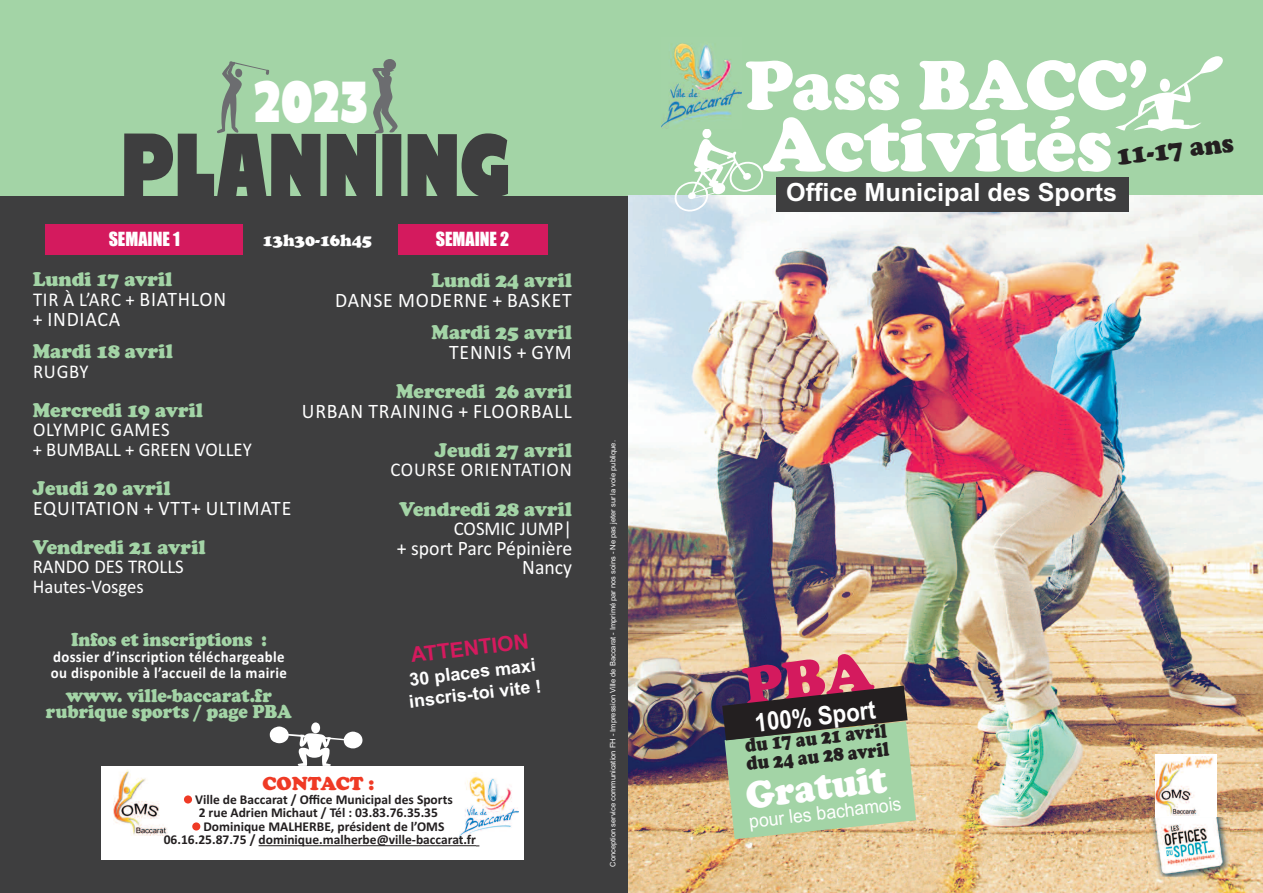
<style>
.page{position:relative;width:1263px;height:893px;background:#fff}
.page>*{position:absolute;margin:0;border:0;box-sizing:border-box;transform-origin:0 0}
.t1{font:89.25px "C800";letter-spacing:-.005em;color:#3e3e3f;scale:.71 1}
.t2{font:900 78.45px "Cooper";color:#fff}
.t3{font:900 72.45px "Cooper";letter-spacing:-.005em;color:#fff}
.t4{font:57.6px "C800";color:#fff;scale:.73 1}
.t5{font:900 39.6px "Cooper";color:#fff;scale:.93 1}
.t6{font:900 27.15px "Cooper";color:#231f20;scale:.94 1}
.t7{font:700 25.5px "Arial";color:#fff;scale:.88 1}
.t8{font:700 25.2px "Arial";color:#fff}
.t9{font:700 21px "Arial";color:#d41a5e}
.t10{font:900 20.55px "Cooper";color:#a3d4a6;scale:.96 1}
.t11{font:20.55px "Calibri";letter-spacing:.04em;color:#fff;scale:.96 1}
.t12{font:900 20.55px/18.6px "Cooper";color:#231f20;scale:.83 1}
.t13{font:20.55px/19.6px "Calibri";color:#fff;text-align:right;scale:.96 1}
.t14{font:19.5px/19.6px "Calibri";color:#fff;scale:.96 1}
.t15{font:900 19.5px/15.6px "Cooper";color:#a3d4a6;text-align:center;scale:.91 1}
.t16{font:19.5px "Calibri";letter-spacing:.04em;color:#fff;scale:.96 1}
.t17{font:900 19.5px "Cooper";color:#ef3a25}
.t18{font:19.05px "Arial";color:#fff;scale:.93 1}
.t19{font:700 18px/21.6px "Arial";color:#fff}
.t20{font:18px "Impact";color:#fff}
.t21{font:900 17.4px "Cooper";color:#fff}
.t22{font:700 15.6px/15.6px "Calibri";letter-spacing:.025em;color:#fff;scale:.95 1}
.t23{font:700 13.5px "Calibri";color:#231f20}
.t24{font:7.5px "Arial";color:#fff}
.s1{font-size:20.55px}
</style>
<div class="page">
<div style="left:628px;top:0;width:635px;height:211px;background:#a3d4a6"></div>
<div style="left:0;top:187px;width:628px;height:706px;background:#3e3e3f"></div>
<div style="left:0;top:0;width:628px;height:195px;background:#a3d4a6"></div>
<img style="left:628px;top:195px;width:635px;height:698px">
<div style="left:46px;top:224px;width:197px;height:31px;background:#d41a5e"></div>
<div style="left:1155px;top:754px;width:61px;height:64px;background:#fff"></div>
<img style="left:1155px;top:757px;width:59px;height:58px">
<svg style="left:217px;top:61px;width:52px;height:72px"></svg>
<svg style="left:674px;top:129px;width:90px;height:83px"></svg>
<svg style="left:270px;top:722px;width:92px;height:44px"></svg>
<svg style="left:1115px;top:56px;width:108px;height:75px"></svg>
<svg style="left:372px;top:59px;width:26px;height:74px"></svg>
<div style="left:776px;top:177px;width:352px;height:34px;background:#3e3e3f"></div>
<div style="left:102px;top:766px;width:422px;height:93px;background:#fff"></div>
<img style="left:459px;top:774px;width:59px;height:62px">
<img style="left:113px;top:770px;width:54px;height:65px">
<hr style="left:259px;top:845px;width:217px;height:1px;background:#231f20">
<div style="left:184px;top:795px;width:8px;height:8px;background:#ef3a25;border-radius:50%"></div>
<div style="left:192px;top:822px;width:8px;height:8px;background:#ef3a25;border-radius:50%"></div>
<img style="left:1149px;top:817px;width:81px;height:60px">
<img style="left:1155px;top:817px;width:61px;height:1px">
<img style="left:662px;top:43px;width:79px;height:84px">
<div style="left:398px;top:224px;width:149px;height:31px;background:#d41a5e"></div>
<svg style="left:722px;top:651px;width:194px;height:188px;background:#93a486"></svg>
<h3 class="t4" style="left:254px;top:76px;width:157px">2023</h3>
<h1 class="t1" style="left:121px;top:125px;width:551px">PLANNING</h1>
<h3 class="t20" style="left:109px;top:229px;width:73px">SEMAINE 1</h3>
<h3 class="t10" style="left:33px;top:267px;width:147px">Lundi 17 avril</h3>
<h3 class="t14" style="left:33px;top:289px;width:203px">TIR À L’ARC + <span class="s1">BIATHLON</span></h3>
<h3 class="t11" style="left:33px;top:307px;width:93px">+ INDIACA</h3>
<h3 class="t10" style="left:33px;top:339px;width:147px">Mardi 18 avril</h3>
<h3 class="t14" style="left:33px;top:361px;width:59px">RUGBY</h3>
<h3 class="t10" style="left:33px;top:398px;width:179px">Mercredi 19 avril</h3>
<h3 class="t14" style="left:33px;top:420px;width:230px">OLYMPIC GAMES<br>+ BUMBALL + GREEN VOLLEY</h3>
<h3 class="t10" style="left:33px;top:476px;width:145px">Jeudi 20 avril</h3>
<h3 class="t11" style="left:33px;top:496px;width:270px">EQUITATION + VTT+ ULTIMATE</h3>
<h3 class="t10" style="left:33px;top:535px;width:182px">Vendredi 21 avril</h3>
<h3 class="t14" style="left:33px;top:557px;width:159px">RANDO DES TROLLS<br>HAUTES-VOSGES</h3>
<p class="t21" style="left:263px;top:230px;width:111px">13h30-16h45</p>
<h3 class="t20" style="left:436px;top:229px;width:75px">SEMAINE 2</h3>
<h3 class="t10" style="left:431px;top:268px;width:148px">Lundi 24 avril</h3>
<h3 class="t11" style="left:335px;top:288px;width:248px">DANSE MODERNE + BASKET</h3>
<h3 class="t10" style="left:432px;top:320px;width:148px">Mardi 25 avril</h3>
<h3 class="t11" style="left:449px;top:340px;width:129px">TENNIS + GYM</h3>
<h3 class="t10" style="left:396px;top:379px;width:185px">Mercredi 26 avril</h3>
<h3 class="t11" style="left:302px;top:398px;width:283px">URBAN TRAINING + FLOORBALL</h3>
<h3 class="t10" style="left:435px;top:438px;width:145px">Jeudi 27 avril</h3>
<h3 class="t16" style="left:390px;top:458px;width:190px">COURSE ORIENTATION</h3>
<h3 class="t10" style="left:399px;top:496px;width:182px">Vendredi 28 avril</h3>
<h3 class="t14" style="left:454px;top:519px;width:125px">COSMIC JUMP|</h3>
<h3 class="t13" style="left:397px;top:538px;width:184px">+ SPORT PARC PÉPINIÈRE<br>NANCY</h3>
<h3 class="t15" style="left:71px;top:632px;width:216px">Infos et inscriptions :</h3>
<p class="t22" style="left:51px;top:649px;width:250px">dossier d’inscription téléchargeable ou disponible à l’accueil de la mairie</p>
<h3 class="t15" style="left:46px;top:687px;width:272px">www. ville-baccarat.fr rubrique sports / page PBA</h3>
<h3 class="t9" style="left:409px;top:643px;width:120px;rotate:-7deg">ATTENTION</h3>
<h3 class="t19" style="left:405px;top:669px;width:135px;rotate:-7deg">30 places maxi inscris-toi vite !</h3>
<h3 class="t17" style="left:262px;top:772px;width:113px">CONTACT :</h3>
<p class="t23" style="left:195px;top:791px;width:259px">Ville de Baccarat / Office Municipal des Sports</p>
<p class="t23" style="left:199px;top:804px;width:241px">2 rue Adrien Michaut / Tél : 03.83.76.35.35</p>
<p class="t23" style="left:203px;top:818px;width:243px">Dominique MALHERBE, président de l’OMS</p>
<p class="t23" style="left:164px;top:831px;width:314px">06.16.25.87.75 / dominique.malherbe@ville-baccarat.fr</p>
<p class="t24" style="left:608px;top:867px;width:428px;rotate:-90deg">Conception service communication FH - Impression Ville de Baccarat - Imprimé par nos soins - Ne pas jeter sur la voie publique.</p>
<h3 class="t3" style="left:745px;top:42px;width:406px">Pass BACC’</h3>
<h2 class="t2" style="left:763px;top:98px;width:351px">Activités</h2>
<h3 class="t8" style="left:786px;top:177px;width:333px">Office Municipal des Sports</h3>
<h3 class="t6" style="left:1115px;top:140px;width:127px;rotate:-7deg">11-17 ans</h3>
<h3 class="t7" style="left:753px;top:708px;width:140px;rotate:-6deg">100% Sport</h3>
<h3 class="t12" style="left:744px;top:736px;width:174px;rotate:-6deg">du 17 au 21 avril du 24 au 28 avril</h3>
<h3 class="t5" style="left:743px;top:772px;width:154px;rotate:-7deg">Gratuit</h3>
<h3 class="t18" style="left:748px;top:811px;width:166px;rotate:-7deg">pour les bachamois</h3>
</div>
